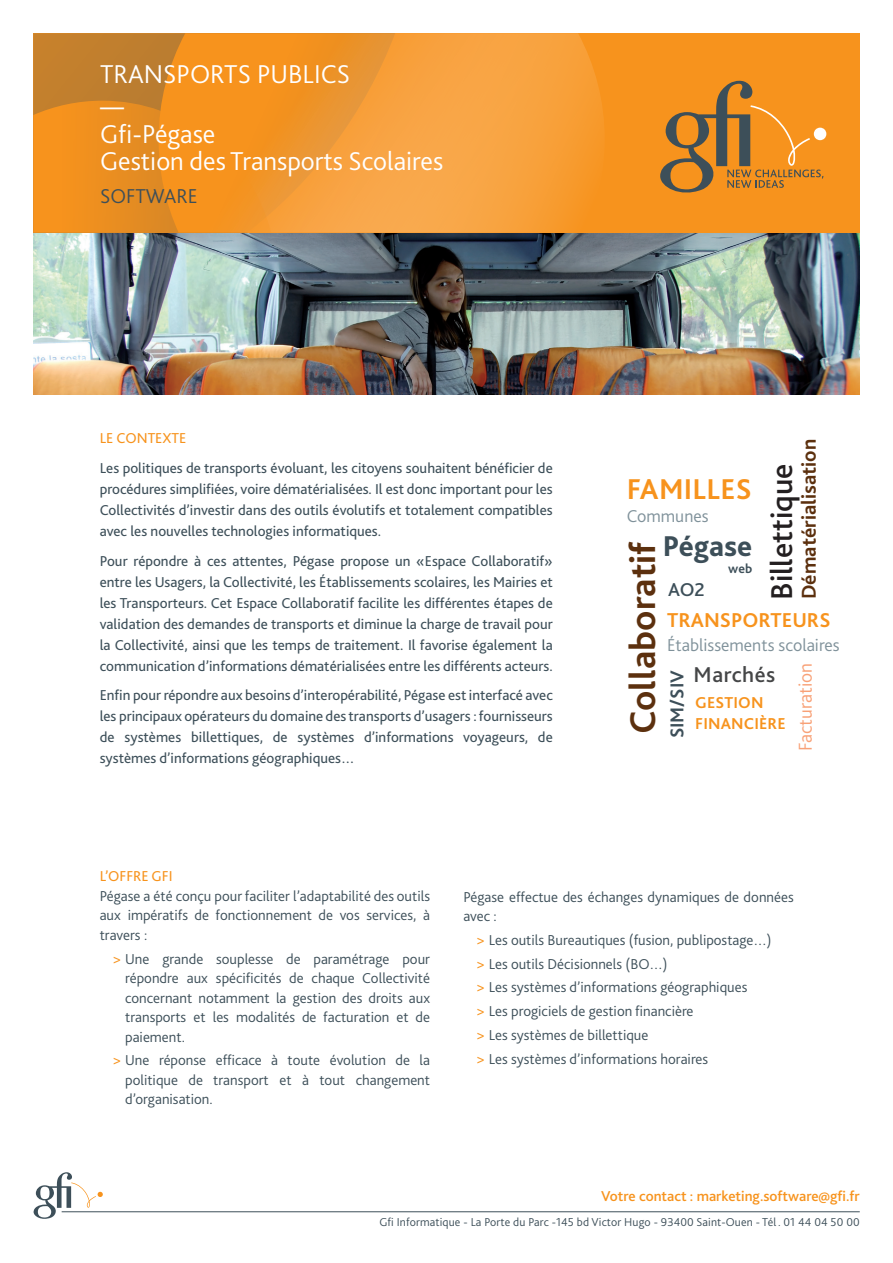
<style>
.page{position:relative;width:893px;height:1263px;background:#fff}
.page>*{position:absolute;margin:0;border:0;box-sizing:border-box;transform-origin:0 0}
.t1{font:700 37.5px "Bliss 2";color:#5c300e}
.t2{font:500 31.5px "Bliss 2";color:#231f20}
.t3{font:700 30px "Bliss 2";letter-spacing:.01em;color:#f7931d}
.t4{font:800 30px "Bliss 2";letter-spacing:-.005em;color:#3d4f59}
.t5{font:300 30px "Bliss 2";color:#fff}
.t6{font:300 27px/27px "Bliss 2";color:#fff}
.t7{font:500 22.5px "Bliss 2";letter-spacing:.025em;color:#454647}
.t8{font:700 21px "Bliss 2";color:#5c300e}
.t9{font:700 21px "Bliss 2";color:#f7931d}
.t10{font:300 21px "Bliss 2";color:#3d4f59}
.t11{font:300 19.5px "Bliss 2";color:#f8a177}
.t12{font:700 19.5px "Bliss 2";color:#3d4f59}
.t13{font:500 19.5px "Bliss 2";color:#3d4f59}
.t14{font:300 18px "Bliss 2";color:#7f919a}
.t15{font:700 16.5px/21px "Bliss 2";letter-spacing:.01em;color:#f7931d}
.t16{font:15px/21px "Bliss 2";color:#3d4f59;text-align:justify}
.t17{font:300 15px/19.5px "Bliss 2";color:#3d4f59;text-align:justify}
.t18{font:500 15px "Bliss 2";color:#f7931d}
.t19{font:15px "Bliss 2";color:#f7931d}
.t20{font:700 13.5px "Bliss 2";color:#3d4f59}
.t21{font:300 12px "Bliss 2";letter-spacing:.01em;color:#3d4f59}
.s1{font-weight:400;color:#f7931d}
</style>
<div class="page">
<img style="left:33px;top:233px;width:827px;height:161px">
<div style="left:33px;top:33px;width:827px;height:200px;background:#f7931d"></div>
<div style="left:33px;top:33px;width:126px;height:68px;background:#c17f2e"></div>
<svg style="left:159px;top:33px;width:445px;height:200px"></svg>
<svg style="left:33px;top:101px;width:238px;height:132px"></svg>
<svg style="left:660px;top:81px;width:166px;height:112px"></svg>
<svg style="left:34px;top:1172px;width:69px;height:47px"></svg>
<hr style="left:62px;top:1211px;width:798px;height:1px;background:#3d4f59">
<h3 class="t6" style="left:100px;top:60px;width:251px">TRANSPORTS PUBLICS</h3>
<h3 class="t5" style="left:100px;top:87px;width:25px">—</h3>
<h3 class="t6" style="left:100px;top:120px;width:345px">Gfi-Pégase<br>Gestion des Transports Scolaires</h3>
<h3 class="t10" style="left:100px;top:183px;width:99px">SOFTWARE</h3>
<p class="t19" style="left:100px;top:429px;width:88px">le contexte</p>
<p class="t16" style="left:100px;top:457px;width:455px">Les politiques de transports évoluant, les citoyens souhaitent bénéficier de procédures simplifiées, voire dématérialisées. Il est donc important pour les Collectivités d’investir dans des outils évolutifs et totalement compatibles avec les nouvelles technologies informatiques.</p>
<p class="t16" style="left:100px;top:550px;width:455px">Pour répondre à ces attentes, Pégase propose un «Espace Collaboratif» entre les Usagers, la Collectivité, les Établissements scolaires, les Mairies et les Transporteurs. Cet Espace Collaboratif facilite les différentes étapes de validation des demandes de transports et diminue la charge de travail pour la Collectivité, ainsi que les temps de traitement. Il favorise également la communication d’informations dématérialisées entre les différents acteurs.</p>
<p class="t16" style="left:100px;top:684px;width:455px">Enfin pour répondre aux besoins d’interopérabilité, Pégase est interfacé avec les principaux opérateurs du domaine des transports d’usagers : fournisseurs de systèmes billettiques, de systèmes d’informations voyageurs, de systèmes d’informations géographiques…</p>
<h3 class="t8" style="left:796px;top:599px;width:162px;rotate:-90deg">DÉMATÉRIALISATION</h3>
<h2 class="t2" style="left:762px;top:600px;width:138px;rotate:-90deg">Billettique</h2>
<h3 class="t3" style="left:627px;top:470px;width:109px">FAMILLES</h3>
<p class="t14" style="left:627px;top:505px;width:83px">Communes</p>
<h3 class="t4" style="left:663px;top:528px;width:91px">Pégase</h3>
<p class="t20" style="left:728px;top:560px;width:25px">WEB</p>
<h1 class="t1" style="left:619px;top:734px;width:194px;rotate:-90deg">COLLABORATIF</h1>
<h3 class="t13" style="left:668px;top:577px;width:38px">AO2</h3>
<h3 class="t9" style="left:667px;top:607px;width:165px">TRANSPORTEURS</h3>
<p class="t14" style="left:667px;top:633px;width:174px">Établissements scolaires</p>
<h3 class="t12" style="left:665px;top:738px;width:70px;rotate:-90deg">SIM/SIV</h3>
<h3 class="t11" style="left:793px;top:751px;width:90px;rotate:-90deg">Facturation</h3>
<h3 class="t7" style="left:693px;top:661px;width:83px">Marchés</h3>
<p class="t15" style="left:695px;top:692px;width:92px">GESTION<br>FINANCIÈRE</p>
<p class="t19" style="left:100px;top:867px;width:74px">L’OFFRE GFI</p>
<p class="t17" style="left:100px;top:886px;width:332px">Pégase a été conçu pour faciliter l’adaptabilité des outils aux impératifs de fonctionnement de vos services, à travers :</p>
<p class="t17" style="left:125px;top:949px;width:306px;text-indent:-13px"><span class="s1">&gt;</span> Une grande souplesse de paramétrage pour répondre aux spécificités de chaque Collectivité concernant notamment la gestion des droits aux transports et les modalités de facturation et de paiement.</p>
<p class="t17" style="left:125px;top:1051px;width:306px;text-indent:-13px"><span class="s1">&gt;</span> Une réponse efficace à toute évolution de la politique de transport et à tout changement d’organisation.</p>
<p class="t17" style="left:463px;top:887px;width:332px">Pégase effectue des échanges dynamiques de données avec :</p>
<p class="t17" style="left:476px;top:928px;width:297px;line-height:23.7px;text-align:left"><span class="s1">&gt;</span> Les outils Bureautiques (fusion, publipostage…) <span class="s1">&gt;</span> Les outils Décisionnels (BO…)<br><span class="s1">&gt;</span> Les systèmes d’informations géographiques<br><span class="s1">&gt;</span> Les progiciels de gestion financière<br><span class="s1">&gt;</span> Les systèmes de billettique<br><span class="s1">&gt;</span> Les systèmes d’informations horaires</p>
<p class="t18" style="left:601px;top:1186px;width:260px">Votre contact : marketing.software@gfi.fr</p>
<p class="t21" style="left:379px;top:1214px;width:482px">Gfi Informatique - La Porte du Parc -145 bd Victor Hugo - 93400 Saint-Ouen - Tél . 01 44 04 50 00</p>
</div>
